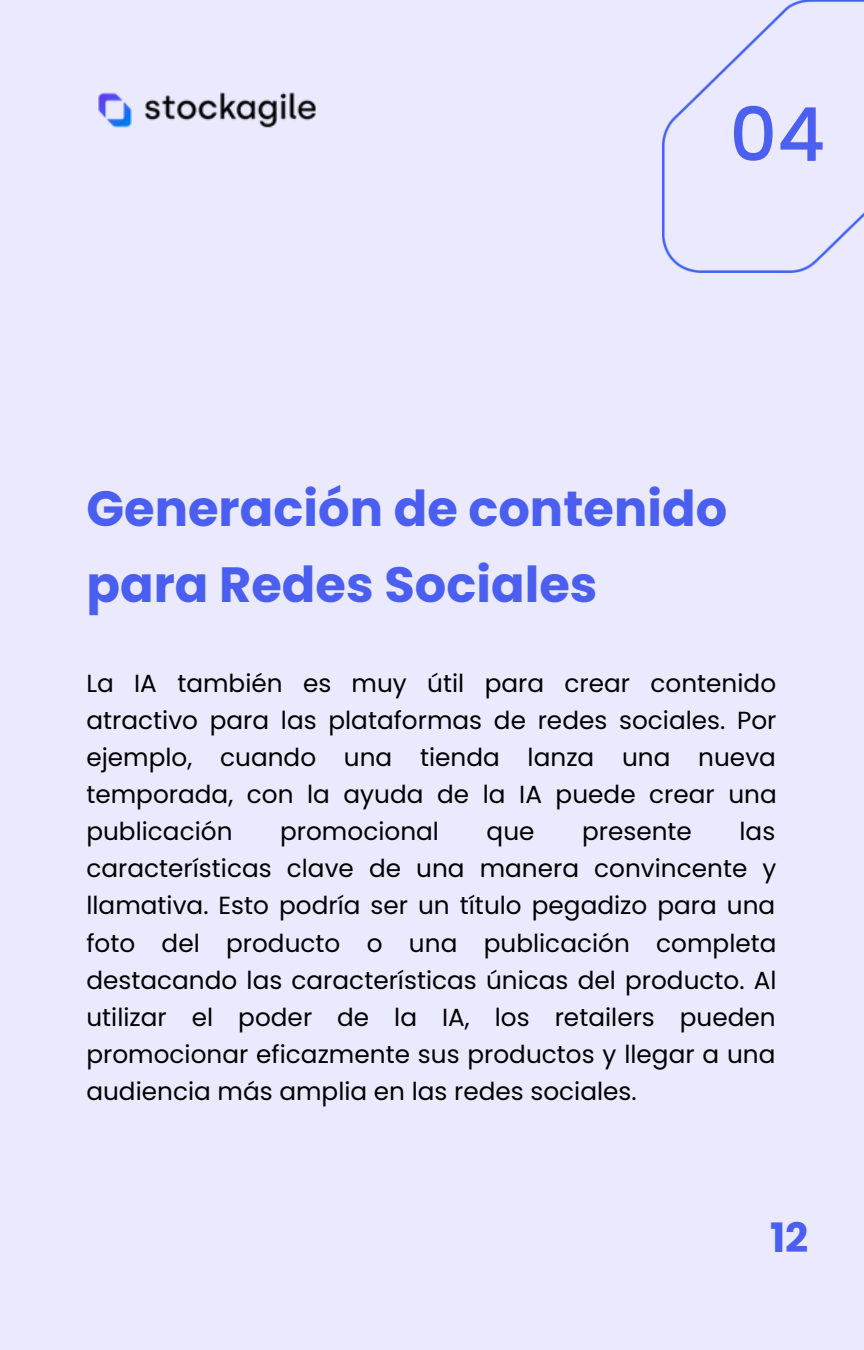
<style>
.page{position:relative;width:864px;height:1350px;background:#ebe9fd}
.page>*{position:absolute;margin:0;border:0;box-sizing:border-box;transform-origin:0 0}
.t1{font:500 74.25px "Poppins";color:#4b5ff0}
.t2{font:700 49.5px/76px "Poppins";color:#4a5ff0}
.t3{font:700 40.5px "Poppins";color:#4a5ff0}
.t4{font:24.75px/37.1px "Poppins";color:#000;text-align:justify}
</style>
<div class="page">
<img style="left:663px;top:0;width:201px;height:273px">
<img style="left:98px;top:92px;width:218px;height:36px">
<h1 class="t1" style="left:730px;top:83px;width:97px">04</h1>
<h2 class="t2" style="left:86px;top:471px;width:642px">Generación de contenido para Redes Sociales</h2>
<p class="t4" style="left:86px;top:664px;width:692px">La IA también es muy útil para crear contenido atractivo para las plataformas de redes sociales. Por ejemplo, cuando una tienda lanza una nueva temporada, con la ayuda de la IA puede crear una publicación</p>
<p class="t4" style="left:280px;top:813px;width:160px">promocional</p>
<p class="t4" style="left:487px;top:813px;width:49px">que</p>
<p class="t4" style="left:582px;top:813px;width:111px">presente</p>
<p class="t4" style="left:86px;top:813px;width:692px;text-indent:653px">las características clave de una manera convincente y llamativa. Esto podría ser un título pegadizo para una foto del producto o una publicación completa destacando las características únicas del producto. Al utilizar el poder de la IA, los retailers pueden promocionar eficazmente sus productos y llegar a una audiencia más amplia en las redes sociales.</p>
<h3 class="t3" style="left:770px;top:1210px;width:40px">12</h3>
</div>
